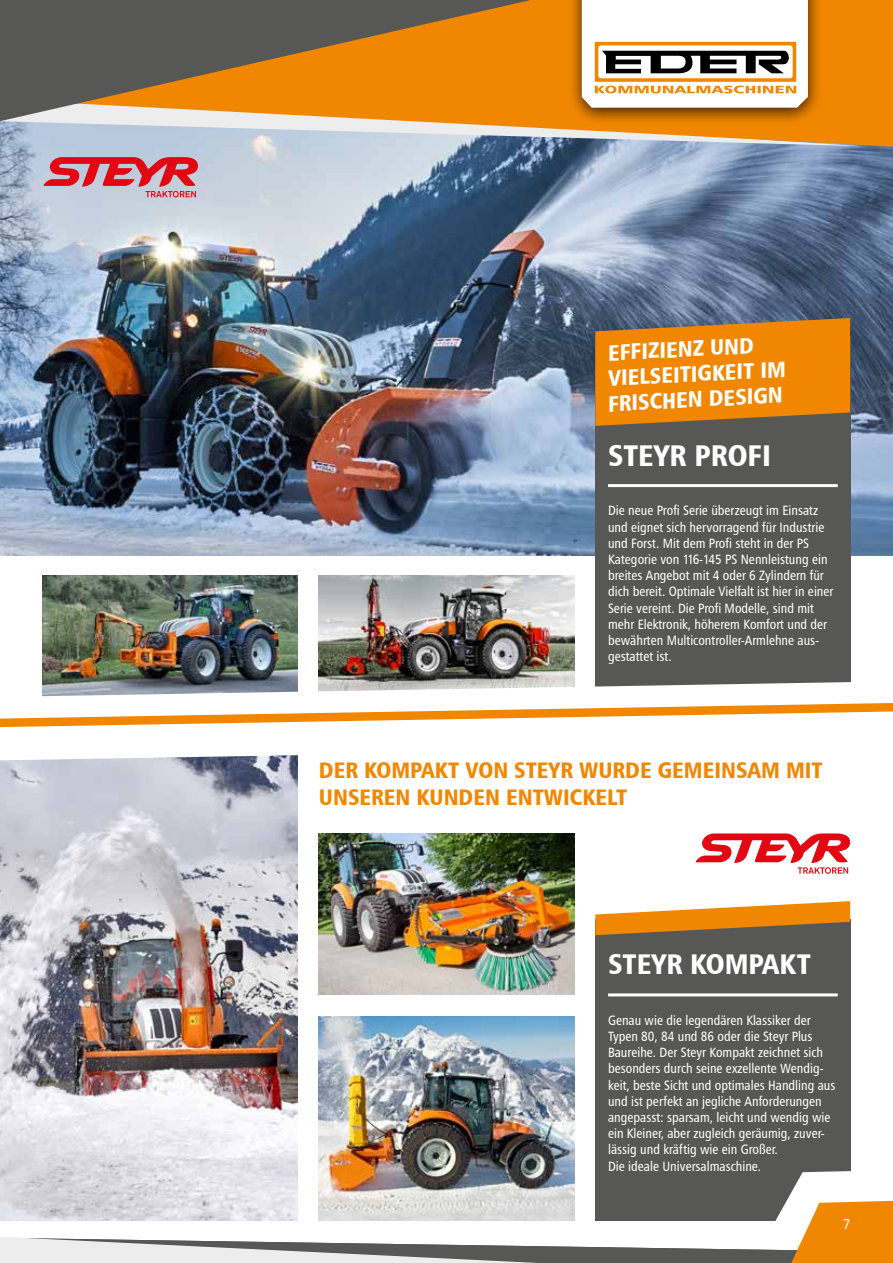
<style>
.page{position:relative;width:893px;height:1263px;background:#fff}
.page>*{position:absolute;margin:0;border:0;box-sizing:border-box;transform-origin:0 0}
.t1{font:30px "Humanist 777 BT Black Condensed B";color:#fff}
.t2{font:28.5px "Humanist 777 BT Black Condensed B";color:#fff}
.t3{font:22.5px/27px "Humanist 777 BT Black Condensed B";color:#f18700}
.t4{font:22.5px/25.5px "Humanist 777 BT Black Condensed B";color:#fff}
.t5{font:14.25px "Humanist 777 BT Roman B";color:#fff;scale:.9 1}
.t6{font:13.5px/16.2px "Humanist 777 BT Roman Condensed B";color:#fff}
</style>
<div class="page">
<img style="left:0;top:760px;width:298px;height:410px">
<img style="left:0;top:146px;width:893px;height:409px">
<img style="left:43px;top:575px;width:255px;height:106px">
<img style="left:319px;top:575px;width:255px;height:106px">
<div style="left:595px;top:338px;width:255px;height:357px;background:#575756"></div>
<div style="left:595px;top:918px;width:255px;height:302px;background:#575756"></div>
<svg style="left:595px;top:318px;width:255px;height:108px;background:#dc810d"></svg>
<svg style="left:595px;top:901px;width:255px;height:34px"></svg>
<hr style="left:608px;top:484px;width:230px;height:3px;background:#fff">
<hr style="left:608px;top:993px;width:230px;height:3px;background:#fff">
<img style="left:319px;top:1016px;width:255px;height:154px">
<img style="left:319px;top:833px;width:255px;height:162px">
<svg style="left:44px;top:157px;width:154px;height:40px;background:#d0717f"></svg>
<svg style="left:0;top:1170px;width:893px;height:93px"></svg>
<svg style="left:0;top:121px;width:54px;height:25px"></svg>
<svg style="left:54px;top:0;width:839px;height:147px;background:#daa765"></svg>
<svg style="left:0;top:0;width:531px;height:121px;background:#a37438"></svg>
<div style="left:567px;top:0;width:255px;height:126px;background:#000;opacity:.75"></div>
<svg style="left:582px;top:0;width:226px;height:108px"></svg>
<svg style="left:696px;top:833px;width:154px;height:41px"></svg>
<svg style="left:0;top:681px;width:893px;height:79px"></svg>
<h3 class="t4" style="left:604px;top:340px;width:181px;rotate:-3deg">EFFIZIENZ UND<br>VIELSEITIGKEIT IM<br>FRISCHEN DESIGN</h3>
<h1 class="t1" style="left:608px;top:436px;width:164px">STEYR PROFI</h1>
<p class="t6" style="left:608px;top:502px;width:227px">Die neue Profi Serie überzeugt im Einsatz und eignet sich hervorragend für Industrie und Forst. Mit dem Profi steht in der PS Kategorie von 116-145 PS Nennleistung ein breites Angebot mit 4 oder 6 Zylindern für dich bereit. Optimale Vielfalt ist hier in einer Serie vereint. Die Profi Modelle, sind mit mehr Elektronik, höherem Komfort und der bewährten Multicontroller-Armlehne aus&shy;gestattet ist.</p>
<h3 class="t3" style="left:319px;top:756px;width:505px">DER KOMPAKT VON STEYR WURDE GEMEINSAM MIT<br>UNSEREN KUNDEN ENTWICKELT</h3>
<h2 class="t2" style="left:608px;top:946px;width:204px">STEYR KOMPAKT</h2>
<p class="t6" style="left:608px;top:1012px;width:229px">Genau wie die legendären Klassiker der Typen 80, 84 und 86 oder die Steyr Plus Baureihe. Der Steyr Kompakt zeichnet sich besonders durch seine exzellente Wendig&shy;keit, beste Sicht und optimales Handling aus und ist perfekt an jegliche Anforderungen angepasst: sparsam, leicht und wendig wie ein Kleiner, aber zugleich geräumig, zuver&shy;lässig und kräftig wie ein Großer.<br>Die ideale Universalmaschine.</p>
<p class="t5" style="left:843px;top:1215px;width:10px">7</p>
</div>
